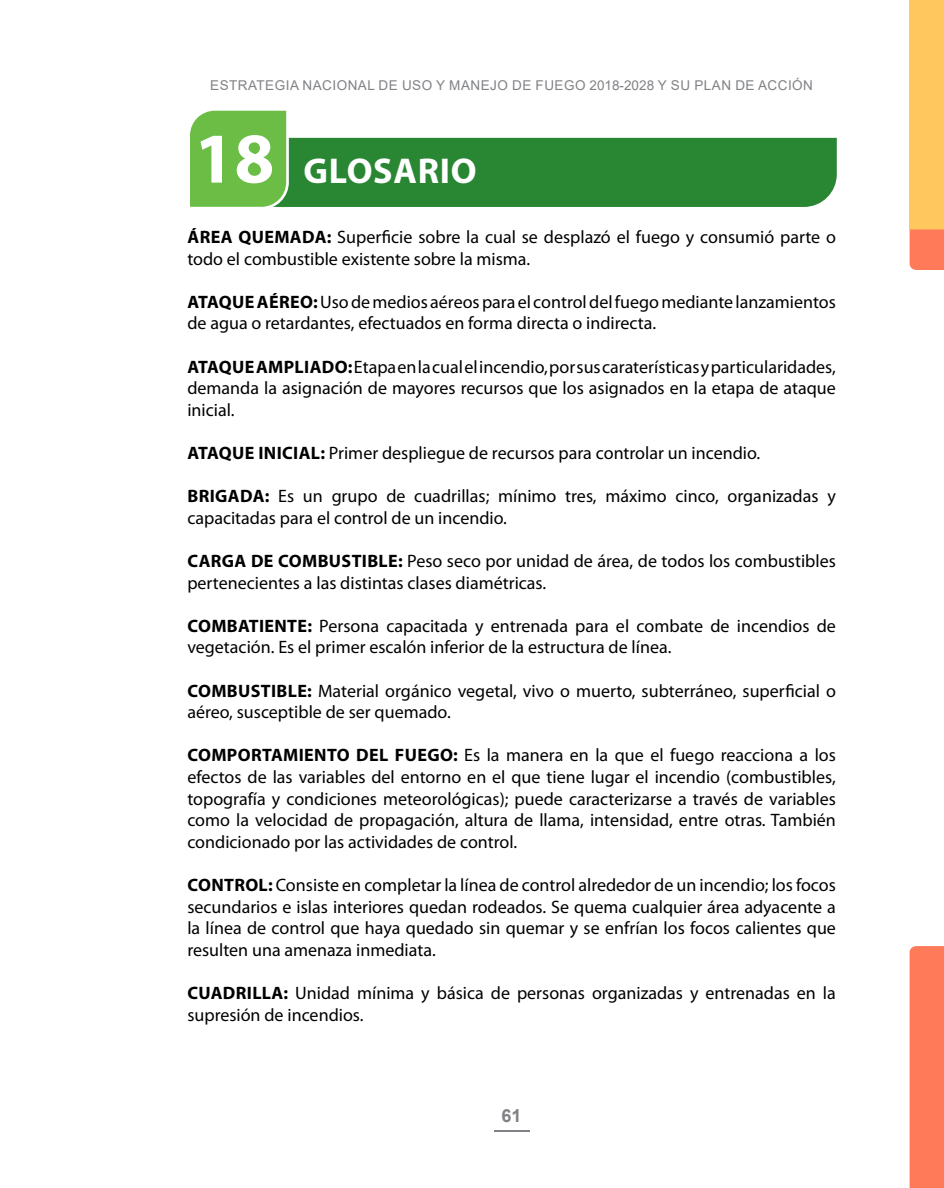
<style>
.page{position:relative;width:944px;height:1188px;background:#fff}
.page>*{position:absolute;margin:0;border:0;box-sizing:border-box;transform-origin:0 0}
.t1{font:700 72px "Myriad Pro";color:#fff}
.t2{font:700 36px "Myriad Pro";letter-spacing:.02em;color:#fff}
.t3{font:18px/21.6px "Myriad Pro";color:#000}
.t4{font:700 18px "Arial";color:#808285}
.t5{font:13.5px "Arial";letter-spacing:.035em;color:#808285}
.s1{font-weight:700}
</style>
<div class="page">
<hr style="left:493px;top:1130px;width:36px;height:1px;background:#808285">
<svg style="left:190px;top:110px;width:646px;height:97px"></svg>
<div style="left:909px;top:0;width:34px;height:230px;background:#ffc75e"></div>
<svg style="left:909px;top:230px;width:34px;height:40px"></svg>
<div style="left:909px;top:946px;width:34px;height:242px;background:#ff7a59"></div>
<p class="t5" style="left:210px;top:76px;width:604px">ESTRATEGIA NACIONAL DE USO Y MANEJO DE FUEGO 2018-2028 Y SU PLAN DE ACCIÓN</p>
<h1 class="t1" style="left:194px;top:118px;width:81px">18</h1>
<h2 class="t2" style="left:303px;top:150px;width:174px">GLOSARIO</h2>
<p class="t3" style="left:187px;top:226px;width:650px"><span class="s1">ÁREA QUEMADA:</span> Superficie sobre la cual se desplazó el fuego y consumió parte o todo el combustible existente sobre la misma.</p>
<p class="t3" style="left:187px;top:291px;width:650px"><span class="s1">ATAQUE AÉREO:</span> Uso de medios aéreos para el control del fuego mediante lanzamientos de agua o retardantes, efectuados en forma directa o indirecta.</p>
<p class="t3" style="left:187px;top:355px;width:650px;text-align:justify"><span class="s1">ATAQUE AMPLIADO:</span> Etapa en la cual el incendio, por sus caraterísticas y particularidades, demanda la asignación de mayores recursos que los asignados en la etapa de ataque inicial.</p>
<p class="t3" style="left:187px;top:442px;width:574px"><span class="s1">ATAQUE INICIAL:</span> Primer despliegue de recursos para controlar un incendio.</p>
<p class="t3" style="left:187px;top:485px;width:649px"><span class="s1">BRIGADA:</span> Es un grupo de cuadrillas; mínimo tres, máximo cinco, organizadas y capacitadas para el control de un incendio.</p>
<p class="t3" style="left:187px;top:550px;width:650px"><span class="s1">CARGA DE COMBUSTIBLE:</span> Peso seco por unidad de área, de todos los combustibles pertenecientes a las distintas clases diamétricas.</p>
<p class="t3" style="left:187px;top:615px;width:650px"><span class="s1">COMBATIENTE:</span> Persona capacitada y entrenada para el combate de incendios de vegetación. Es el primer escalón inferior de la estructura de línea.</p>
<p class="t3" style="left:187px;top:679px;width:650px"><span class="s1">COMBUSTIBLE:</span> Material orgánico vegetal, vivo o muerto, subterráneo, superficial o aéreo, susceptible de ser quemado.</p>
<p class="t3" style="left:187px;top:744px;width:650px;text-align:justify"><span class="s1">COMPORTAMIENTO DEL FUEGO:</span> Es la manera en la que el fuego reacciona a los efectos de las variables del entorno en el que tiene lugar el incendio (combustibles, topografía y condiciones meteorológicas); puede caracterizarse a través de variables como la velocidad de propagación, altura de llama, intensidad, entre otras. También condicionado por las actividades de control.</p>
<p class="t3" style="left:187px;top:874px;width:650px;text-align:justify"><span class="s1">CONTROL:</span> Consiste en completar la línea de control alrededor de un incendio; los focos secundarios e islas interiores quedan rodeados. Se quema cualquier área adyacente a la línea de control que haya quedado sin quemar y se enfrían los focos calientes que resulten una amenaza inmediata.</p>
<p class="t3" style="left:187px;top:982px;width:649px"><span class="s1">CUADRILLA:</span> Unidad mínima y básica de personas organizadas y entrenadas en la supresión de incendios.</p>
<p class="t4" style="left:501px;top:1103px;width:22px">61</p>
</div>
